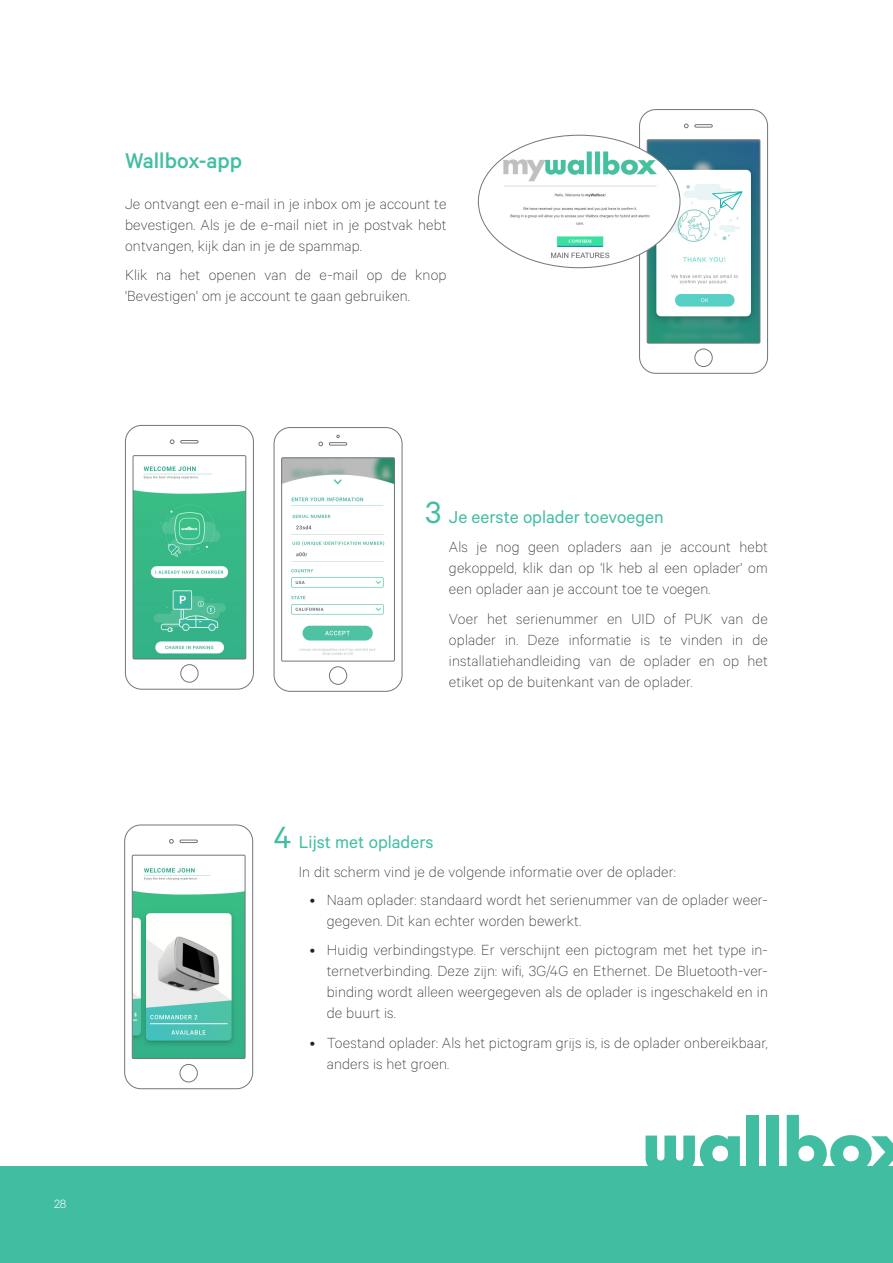
<style>
.page{position:relative;width:893px;height:1263px;background:#fff}
.page>*{position:absolute;margin:0;border:0;box-sizing:border-box;transform-origin:0 0}
.t1{font:34.5px "Calibre";color:#41bea2}
.titulos{font:500 24px "Calibre";color:#41bea2}
.indice{font:19.5px "Calibre";color:#41bea2}
.indice-2{font:100 16.5px/21px "Calibre";letter-spacing:.01em;color:#231f20;text-align:justify}
.t2{font:300 13.5px "Calibre";color:#fff}
</style>
<div class="page">
<div style="left:0;top:1167px;width:893px;height:96px;background:#41bea2"></div>
<svg style="left:646px;top:1135px;width:94px;height:32px"></svg>
<div style="left:747px;top:1115px;width:12px;height:56px;background:#41bea2"></div>
<div style="left:767px;top:1115px;width:12px;height:56px;background:#41bea2"></div>
<svg style="left:787px;top:1115px;width:106px;height:52px"></svg>
<svg style="left:639px;top:109px;width:129px;height:265px"></svg>
<img style="left:649px;top:141px;width:109px;height:200px">
<div style="left:647px;top:139px;width:113px;height:204px;border:1px solid #727679"></div>
<img style="left:478px;top:146px;width:202px;height:122px">
<div style="left:695px;top:349px;width:17px;height:18px;border:1px solid #727679;border-radius:50%"></div>
<svg style="left:124px;top:825px;width:129px;height:264px"></svg>
<img style="left:134px;top:857px;width:109px;height:200px">
<div style="left:132px;top:855px;width:113px;height:204px;border:1px solid #727679"></div>
<div style="left:180px;top:1064px;width:18px;height:18px;border:1px solid #727679;border-radius:50%"></div>
<svg style="left:274px;top:427px;width:128px;height:265px"></svg>
<svg style="left:125px;top:425px;width:129px;height:264px"></svg>
<img style="left:135px;top:457px;width:109px;height:200px">
<div style="left:133px;top:455px;width:113px;height:204px;border:1px solid #727679"></div>
<div style="left:181px;top:664px;width:17px;height:18px;border:1px solid #727679;border-radius:50%"></div>
<p class="titulos" style="left:125px;top:147px;width:119px">Wallbox-app</p>
<p class="indice-2" style="left:125px;top:192px;width:323px">Je ontvangt een e-mail in je inbox om je account te bevestigen. Als je de e-mail niet in je postvak hebt ontvangen, kijk dan in je de spammap.</p>
<p class="indice-2" style="left:125px;top:264px;width:323px">Klik na het openen van de e-mail op de knop 'Bevestigen' om je account te gaan gebruiken.</p>
<p class="t2" style="left:54px;top:1195px;width:14px">28</p>
<p class="t1" style="left:426px;top:492px;width:17px">3</p>
<p class="indice" style="left:449px;top:505px;width:216px">Je eerste oplader toevoegen</p>
<p class="indice-2" style="left:449px;top:536px;width:320px">Als je nog geen opladers aan je account hebt gekoppeld, klik dan op 'Ik heb al een oplader' om een oplader aan je account toe te voegen.</p>
<p class="indice-2" style="left:449px;top:607px;width:320px">Voer het serienummer en UID of PUK van de oplader in. Deze informatie is te vinden in de installatiehandleiding van de oplader en op het etiket op de buitenkant van de oplader.</p>
<p class="t1" style="left:274px;top:817px;width:19px">4</p>
<p class="indice" style="left:299px;top:830px;width:136px">Lijst met opladers</p>
<p class="indice-2" style="left:299px;top:861px;width:378px">In dit scherm vind je de volgende informatie over de oplader:</p>
<p class="indice-2" style="left:327px;top:888px;width:443px;text-indent:-17px">• Naam oplader: standaard wordt het serienummer van de oplader weer&shy;gegeven. Dit kan echter worden bewerkt.</p>
<p class="indice-2" style="left:327px;top:939px;width:443px;text-indent:-17px">• Huidig verbindingstype. Er verschijnt een pictogram met het type in&shy;ternetverbinding. Deze zijn: wifi, 3G/4G en Ethernet. De Bluetooth-ver&shy;binding wordt alleen weergegeven als de oplader is ingeschakeld en in de buurt is.</p>
<p class="indice-2" style="left:327px;top:1031px;width:443px;text-indent:-17px">• Toestand oplader: Als het pictogram grijs is, is de oplader onbereikbaar, anders is het groen.</p>
</div>
